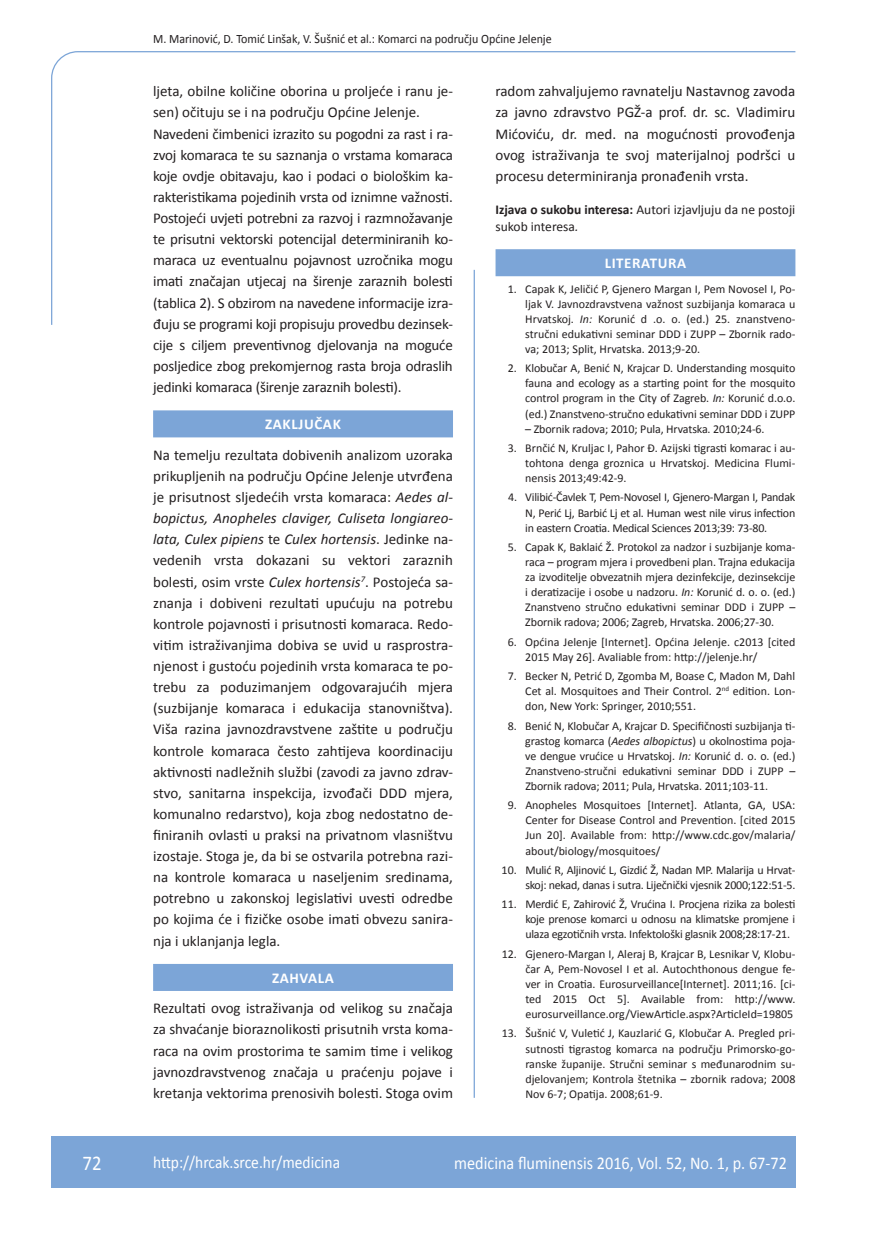
<style>
.page{position:relative;width:872px;height:1234px;background:#fff}
.page>*{position:absolute;margin:0;border:0;box-sizing:border-box;transform-origin:0 0}
.t1{font:21px "Calibri";color:#fff;scale:.9 1}
.t2{font:18px "Calibri";color:#fff;scale:.9 1}
.t3{font:17.25px "Calibri";color:#fff;scale:.9 1}
.t4{font:15px/21.1px "Calibri";letter-spacing:-.015em;color:#231f20;text-align:justify}
.t5{font:700 15px "Calibri";letter-spacing:.04em;color:#fff}
.t6{font:13.5px/16.6px "Calibri";color:#231f20}
.t7{font:12.75px "Calibri";color:#231f20;scale:.94 1}
.t8{font:12px/15px "Calibri";letter-spacing:-.01em;color:#231f20;text-align:justify}
.s1{font-style:italic}
.s2{font-weight:700}
</style>
<div class="page">
<svg style="left:51px;top:51px;width:745px;height:274px"></svg>
<hr style="left:473px;top:270px;width:2px;height:827px;background:#7ca5d7">
<div style="left:51px;top:1135px;width:744px;height:51px;background:#7ca5d7"></div>
<div style="left:153px;top:410px;width:300px;height:27px;background:#7ca5d7"></div>
<div style="left:153px;top:963px;width:300px;height:27px;background:#7ca5d7"></div>
<div style="left:495px;top:249px;width:300px;height:27px;background:#7ca5d7"></div>
<p class="t7" style="left:153px;top:30px;width:425px">M. Marinović, D. Tomić Linšak, V. Šušnić et al.: Komarci na području Općine Jelenje</p>
<p class="t4" style="left:153px;top:80px;width:301px;text-align:left">ljeta, obilne količine oborina u proljeće i ranu je&shy;sen) očituju se i na području Općine Jelenje.<br>Navedeni čimbenici izrazito su pogodni za rast i ra&shy;zvoj komaraca te su saznanja o vrstama komaraca koje ovdje obitavaju, kao i podaci o biološkim ka&shy;rakteristikama pojedinih vrsta od iznimne važnosti.<br>Postojeći uvjeti potrebni za razvoj i razmnožavanje te prisutni vektorski potencijal determiniranih ko&shy;maraca uz eventualnu pojavnost uzročnika mogu imati značajan utjecaj na širenje zaraznih bolesti (tablica 2). S obzirom na navedene informacije izra&shy;đuju se programi koji propisuju provedbu dezinsek&shy;cije s ciljem preventivnog djelovanja na moguće posljedice zbog prekomjernog rasta broja odraslih jedinki komaraca (širenje zaraznih bolesti).</p>
<p class="t5" style="left:265px;top:415px;width:77px">ZAKLJUČAK</p>
<p class="t4" style="left:153px;top:443px;width:301px">Na temelju rezultata dobivenih analizom uzoraka prikupljenih na području Općine Jelenje utvrđena je prisutnost sljedećih vrsta komaraca: <span class="s1">Aedes al&shy;bopictus, Anopheles claviger, Culiseta longiareo&shy;lata, Culex pipiens</span> te <span class="s1">Culex hortensis</span>. Jedinke na&shy;vedenih vrsta dokazani su vektori zaraznih bolesti, osim vrste <span class="s1">Culex hortensis</span><sup>7</sup>. Postojeća sa&shy;znanja i dobiveni rezultati upućuju na potrebu kontrole pojavnosti i prisutnosti komaraca. Redo&shy;vitim istraživanjima dobiva se uvid u rasprostra&shy;njenost i gustoću pojedinih vrsta komaraca te po&shy;trebu za poduzimanjem odgovarajućih mjera (suzbijanje komaraca i edukacija stanovništva).<br>Viša razina javnozdravstvene zaštite u području kontrole komaraca često zahtijeva koordinaciju aktivnosti nadležnih službi (zavodi za javno zdrav&shy;stvo, sanitarna inspekcija, izvođači DDD mjera, komunalno redarstvo), koja zbog nedostatno de&shy;finiranih ovlasti u praksi na privatnom vlasništvu izostaje. Stoga je, da bi se ostvarila potrebna razi&shy;na kontrole komaraca u naseljenim sredinama, potrebno u zakonskoj legislativi uvesti odredbe po kojima će i fizičke osobe imati obvezu sanira&shy;nja i uklanjanja legla.</p>
<p class="t5" style="left:272px;top:968px;width:63px">ZAHVALA</p>
<p class="t4" style="left:153px;top:996px;width:301px">Rezultati ovog istraživanja od velikog su značaja za shvaćanje bioraznolikosti prisutnih vrsta koma&shy;raca na ovim prostorima te samim time i velikog javnozdravstvenog značaja u praćenju pojave i kretanja vektorima prenosivih bolesti. Stoga ovim</p>
<p class="t4" style="left:495px;top:80px;width:301px">radom zahvaljujemo ravnatelju Nastavnog zavoda za javno zdravstvo PGŽ-a prof. dr. sc. Vladimiru Mićoviću, dr. med. na mogućnosti provođenja ovog istraživanja te svoj materijalnoj podršci u procesu determiniranja pronađenih vrsta.</p>
<p class="t6" style="left:495px;top:201px;width:301px"><span class="s2">Izjava o sukobu interesa:</span> Autori izjavljuju da ne postoji sukob interesa<span class="s1">.</span></p>
<p class="t5" style="left:604px;top:254px;width:83px">LITERATURA</p>
<p class="t8" style="left:525px;top:280px;width:271px;text-indent:-18px">1. Capak K, Jeličić P, Gjenero Margan I, Pem Novosel I, Po&shy;ljak V. Javnozdravstvena važnost suzbijanja komaraca u Hrvatskoj. <span class="s1">In:</span> Korunić d .o. o. (ed.) 25. znanstveno&shy;stručni edukativni seminar DDD i ZUPP – Zbornik rado&shy;va; 2013; Split, Hrvatska. 2013;9-20.</p>
<p class="t8" style="left:525px;top:360px;width:271px;text-indent:-17px">2. Klobučar A, Benić N, Krajcar D. Understanding mosquito fauna and ecology as a starting point for the mosquito control program in the City of Zagreb. <span class="s1">In:</span> Korunić d.o.o. (ed.) Znanstveno-stručno edukativni seminar DDD i ZUPP</p>
<p class="t8" style="left:525px;top:420px;width:241px">– Zbornik radova; 2010; Pula, Hrvatska. 2010;24-6.</p>
<p class="t8" style="left:525px;top:440px;width:271px;text-indent:-18px">3. Brnčić N, Kruljac I, Pahor Đ. Azijski tigrasti komarac i au&shy;tohtona denga groznica u Hrvatskoj. Medicina Flumi&shy;nensis 2013;49:42-9.</p>
<p class="t8" style="left:525px;top:489px;width:271px;text-indent:-17px">4. Vilibić-Čavlek T, Pem-Novosel I, Gjenero-Margan I, Pandak N, Perić Lj, Barbić Lj et al. Human west nile virus infection in eastern Croatia. Medical Sciences 2013;39: 73-80.</p>
<p class="t8" style="left:525px;top:538px;width:271px;text-indent:-17px">5. Capak K, Baklaić Ž. Protokol za nadzor i suzbijanje koma&shy;raca – program mjera i provedbeni plan. Trajna edukacija za izvoditelje obvezatnih mjera dezinfekcije, dezinsekcije i deratizacije i osobe u nadzoru. <span class="s1">In:</span> Korunić d. o. o. (ed.)<br>Znanstveno stručno edukativni seminar DDD i ZUPP – Zbornik radova; 2006; Zagreb, Hrvatska. 2006;27-30.</p>
<p class="t8" style="left:525px;top:633px;width:271px;text-indent:-18px">6. Općina Jelenje [Internet]. Općina Jelenje. c2013 [cited<br>2015 May 26]. Avaliable from: http://jelenje.hr/</p>
<p class="t8" style="left:525px;top:667px;width:272px;text-indent:-18px">7. Becker N, Petrić D, Zgomba M, Boase C, Madon M, Dahl Cet al. Mosquitoes and Their Control. 2<sup>nd</sup> edition. Lon&shy;don, New York: Springer, 2010;551.</p>
<p class="t8" style="left:525px;top:717px;width:271px;text-indent:-18px">8. Benić N, Klobučar A, Krajcar D. Specifičnosti suzbijanja ti&shy;grastog komarca (<span class="s1">Aedes albopictus</span>) u okolnostima poja&shy;ve dengue vrućice u Hrvatskoj. <span class="s1">In:</span> Korunić d. o. o. (ed.)<br>Znanstveno-stručni edukativni seminar DDD i ZUPP – Zbornik radova; 2011; Pula, Hrvatska. 2011;103-11.</p>
<p class="t8" style="left:525px;top:797px;width:272px;text-indent:-18px">9. Anopheles Mosquitoes [Internet]. Atlanta, GA, USA:<br>Center for Disease Control and Prevention. [cited 2015<br>Jun 20]. Available from: http://www.cdc.gov/malaria/ about/biology/mosquitoes/</p>
<p class="t8" style="left:501px;top:861px;width:295px;text-align:right">10. Mulić R, Aljinović L, Gizdić Ž, Nadan MP. Malarija u Hrvat&shy;skoj: nekad, danas i sutra. Liječnički vjesnik 2000;122:51-5.</p>
<p class="t8" style="left:525px;top:896px;width:271px;text-indent:-24px">11. Merdić E, Zahirović Ž, Vrućina I. Procjena rizika za bolesti koje prenose komarci u odnosu na klimatske promjene i ulaza egzotičnih vrsta. Infektološki glasnik 2008;28:17-21.</p>
<p class="t8" style="left:525px;top:945px;width:271px;text-indent:-24px">12. Gjenero-Margan I, Aleraj B, Krajcar B, Lesnikar V, Klobu&shy;čar A, Pem-Novosel I et al. Autochthonous dengue fe&shy;ver in Croatia. Eurosurveillance[Internet]. 2011;16. [ci&shy;ted 2015 Oct 5]. Available from: http://www. eurosurveillance.org/ViewArticle.aspx?ArticleId=19805</p>
<p class="t8" style="left:525px;top:1025px;width:272px;text-indent:-24px">13. Šušnić V, Vuletić J, Kauzlarić G, Klobučar A. Pregled pri&shy;sutnosti tigrastog komarca na području Primorsko-go&shy;ranske županije. Stručni seminar s međunarodnim su&shy;djelovanjem; Kontrola štetnika – zbornik radova; 2008<br>Nov 6-7; Opatija. 2008;61-9.</p>
<h1 class="t1" style="left:82px;top:1149px;width:23px">72</h1>
<h3 class="t3" style="left:153px;top:1150px;width:209px">http://hrcak.srce.hr/medicina</h3>
<h2 class="t2" style="left:454px;top:1151px;width:371px">medicina fluminensis 2016, Vol. 52, No. 1, p. 67-72</h2>
</div>
